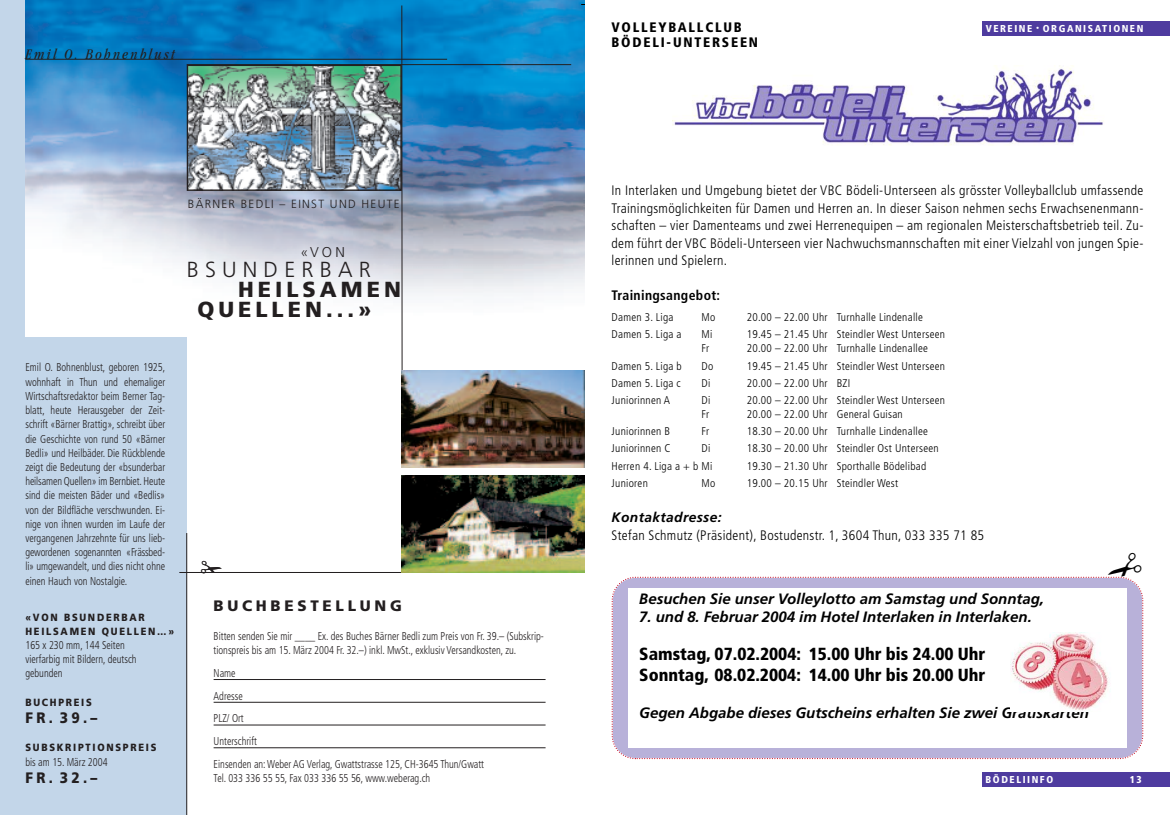
<style>
.page{position:relative;width:1170px;height:815px;background:#fff}
.page>*{position:absolute;margin:0;border:0;box-sizing:border-box;transform-origin:0 0}
.t1{font:900 21.75px/19.9px "Frutiger";letter-spacing:.185em;color:#231f20}
.t2{font:300 21.75px "Frutiger";letter-spacing:.285em;color:#231f20}
.t3{font:900 condensed 17.5px/21px "Frutiger";color:#000}
.t4{font:italic condensed 15.12px "Garamond";letter-spacing:.165em;color:#231f20;scale:.95 1}
.t5{font:900 15.12px "Frutiger";letter-spacing:.245em;color:#231f20}
.t6{font:900 15.12px "Frutiger";letter-spacing:.245em;color:#231f20;scale:.9 1}
.t7{font:italic 700 15px "Frutiger";color:#000}
.t8{font:300 14.25px "Frutiger";color:#231f20}
.t9{font:300 condensed 13.75px/17.5px "Frutiger";letter-spacing:.025em;color:#000;text-align:justify}
.t10{font:900 condensed 13.75px/15px "Frutiger LT Std";letter-spacing:.13em;color:#000}
.t11{font:700 condensed 13.75px "Frutiger";letter-spacing:.025em;color:#000}
.t12{font:italic 700 13.75px "Frutiger";letter-spacing:.03em;color:#000}
.t13{font:300 11.88px "Frutiger";letter-spacing:.11em;color:#231f20}
.t14{font:300 condensed 11.38px/14.2px "Frutiger";color:#231f20;scale:.9 1}
.t15{font:300 condensed 11.25px "Frutiger";letter-spacing:.025em;color:#000}
.t16{font:900 10.38px/14.2px "Frutiger";letter-spacing:.185em;color:#231f20;scale:.9 1}
.t17{font:900 condensed 10px "Frutiger";letter-spacing:.155em;color:#fff}
.s1{font-size:6.25px}
</style>
<div class="page">
<div style="left:981px;top:21px;width:188px;height:14px;background:#4e3b9f"></div>
<div style="left:981px;top:772px;width:188px;height:15px;background:#4e3b9f"></div>
<img style="left:672px;top:65px;width:432px;height:81px">
<svg style="left:611px;top:576px;width:532px;height:184px;background:#c3b7d8"></svg>
<div style="left:628px;top:588px;width:498px;height:160px;background:#fff"></div>
<img style="left:1010px;top:632px;width:99px;height:79px">
<img style="left:0;top:0;width:585px;height:815px">
<svg style="left:1103px;top:576px;width:39px;height:7px"></svg>
<svg style="left:201px;top:561px;width:21px;height:12px"></svg>
<h3 class="t4" style="left:25px;top:48px;width:159px">Emil O. Bohnenblust</h3>
<p class="t13" style="left:188px;top:199px;width:213px">BÄRNER BEDLI – EINST UND HEUTE</p>
<p class="t8" style="left:300px;top:246px;width:46px">«VON</p>
<h1 class="t2" style="left:187px;top:260px;width:186px">BSUNDERBAR</h1>
<h1 class="t1" style="left:197px;top:281px;width:205px;text-indent:41px">HEILSAMEN<br>QUELLEN...»</h1>
<p class="t14" style="left:25px;top:361px;width:157px;text-align:justify">Emil O. Bohnenblust, geboren 1925, wohnhaft in Thun und ehemaliger Wirtschaftsredaktor beim Berner Tag&shy;blatt, heute Herausgeber der Zeit&shy;schrift «Bärner Brattig», schreibt über die Geschichte von rund 50 «Bärner Bedli» und Heilbäder. Die Rückblende zeigt die Bedeutung der «bsunderbar heilsamen Quellen» im Bernbiet. Heute sind die meisten Bäder und «Bedlis» von der Bildfläche verschwunden. Ei&shy;nige von ihnen wurden im Laufe der vergangenen Jahrzehnte für uns lieb&shy;gewordenen sogenannten «Frässbed&shy;li» umgewandelt, und dies nicht ohne einen Hauch von Nostalgie.</p>
<p class="t16" style="left:25px;top:611px;width:167px">«VON BSUNDERBAR<br>HEILSAMEN QUELLEN…»</p>
<p class="t14" style="left:25px;top:639px;width:125px">165 x 230 mm, 144 Seiten vierfarbig mit Bildern, deutsch gebunden</p>
<p class="t16" style="left:25px;top:696px;width:75px">BUCHPREIS</p>
<h3 class="t6" style="left:25px;top:712px;width:81px">FR. 39.–</h3>
<p class="t16" style="left:25px;top:741px;width:147px">SUBSKRIPTIONSPREIS</p>
<p class="t14" style="left:25px;top:755px;width:93px">bis am 15. März 2004</p>
<h3 class="t6" style="left:25px;top:771px;width:81px">FR. 32.–</h3>
<h3 class="t5" style="left:213px;top:600px;width:190px">BUCHBESTELLUNG</h3>
<p class="t14" style="left:213px;top:630px;width:368px">Bitten senden Sie mir ____ Ex. des Buches Bärner Bedli zum Preis von Fr. 39.– (Subskrip&shy;tionspreis bis am 15. März 2004 Fr. 32.–) inkl. MwSt., exklusiv Versandkosten, zu.</p>
<p class="t14" style="left:213px;top:662px;width:302px;line-height:22.8px">Name<br>Adresse<br>PLZ/ Ort<br>Unterschrift<br>Einsenden an: Weber AG Verlag, Gwattstrasse 125, CH-3645 Thun/Gwatt</p>
<p class="t14" style="left:213px;top:772px;width:242px">Tel. 033 336 55 55, Fax 033 336 55 56, www.weberag.ch</p>
<p class="t10" style="left:611px;top:20px;width:148px">VOLLEYBALLCLUB<br>BÖDELI-UNTERSEEN</p>
<p class="t17" style="left:985px;top:24px;width:159px">VEREINE <span class="s1">•</span> ORGANISATIONEN</p>
<p class="t9" style="left:611px;top:183px;width:533px">In Interlaken und Umgebung bietet der VBC Bödeli-Unterseen als grösster Volleyballclub umfassende Trainingsmöglichkeiten für Damen und Herren an. In dieser Saison nehmen sechs Erwachsenenmann&shy;schaften – vier Damenteams und zwei Herrenequipen – am regionalen Meisterschaftsbetrieb teil. Zu&shy;dem führt der VBC Bödeli-Unterseen vier Nachwuchsmannschaften mit einer Vielzahl von jungen Spie&shy;lerinnen und Spielern.</p>
<p class="t11" style="left:611px;top:290px;width:110px">Trainingsangebot:</p>
<p class="t15" style="left:611px;top:313px;width:63px">Damen 3. Liga</p>
<p class="t15" style="left:701px;top:313px;width:15px">Mo</p>
<p class="t15" style="left:746px;top:313px;width:178px">20.00 – 22.00 Uhr Turnhalle Lindenalle</p>
<p class="t15" style="left:611px;top:330px;width:71px">Damen 5. Liga a</p>
<p class="t15" style="left:701px;top:330px;width:12px">Mi</p>
<p class="t15" style="left:746px;top:330px;width:200px">19.45 – 21.45 Uhr Steindler West Unterseen</p>
<p class="t15" style="left:701px;top:344px;width:9px">Fr</p>
<p class="t15" style="left:746px;top:344px;width:183px">20.00 – 22.00 Uhr Turnhalle Lindenallee</p>
<p class="t15" style="left:611px;top:361px;width:72px">Damen 5. Liga b</p>
<p class="t15" style="left:701px;top:361px;width:13px">Do</p>
<p class="t15" style="left:746px;top:361px;width:200px">19.45 – 21.45 Uhr Steindler West Unterseen</p>
<p class="t15" style="left:611px;top:378px;width:71px">Damen 5. Liga c</p>
<p class="t15" style="left:701px;top:378px;width:10px">Di</p>
<p class="t15" style="left:746px;top:378px;width:105px">20.00 – 22.00 Uhr BZI</p>
<p class="t15" style="left:611px;top:396px;width:60px">Juniorinnen A</p>
<p class="t15" style="left:701px;top:396px;width:10px">Di</p>
<p class="t15" style="left:746px;top:396px;width:200px">20.00 – 22.00 Uhr Steindler West Unterseen</p>
<p class="t15" style="left:701px;top:409px;width:9px">Fr</p>
<p class="t15" style="left:746px;top:409px;width:158px">20.00 – 22.00 Uhr General Guisan</p>
<p class="t15" style="left:611px;top:427px;width:60px">Juniorinnen B</p>
<p class="t15" style="left:701px;top:427px;width:9px">Fr</p>
<p class="t15" style="left:746px;top:427px;width:183px">18.30 – 20.00 Uhr Turnhalle Lindenallee</p>
<p class="t15" style="left:611px;top:444px;width:60px">Juniorinnen C</p>
<p class="t15" style="left:701px;top:444px;width:10px">Di</p>
<p class="t15" style="left:746px;top:444px;width:193px">18.30 – 20.00 Uhr Steindler Ost Unterseen</p>
<p class="t15" style="left:611px;top:461px;width:102px">Herren 4. Liga a + b Mi</p>
<p class="t15" style="left:746px;top:461px;width:181px">19.30 – 21.30 Uhr Sporthalle Bödelibad</p>
<p class="t15" style="left:611px;top:479px;width:38px">Junioren</p>
<p class="t15" style="left:701px;top:479px;width:15px">Mo</p>
<p class="t15" style="left:746px;top:479px;width:153px">19.00 – 20.15 Uhr Steindler West</p>
<p class="t12" style="left:611px;top:512px;width:112px">Kontaktadresse:</p>
<p class="t9" style="left:611px;top:527px;width:374px">Stefan Schmutz (Präsident), Bostudenstr. 1, 3604 Thun, 033 335 71 85</p>
<h3 class="t7" style="left:639px;top:593px;width:406px">Besuchen Sie unser Volleylotto am Samstag und Sonntag,</h3>
<h3 class="t7" style="left:639px;top:611px;width:394px">7. und 8. Februar 2004 im Hotel Interlaken in Interlaken.</h3>
<h2 class="t3" style="left:639px;top:645px;width:347px">Samstag, 07.02.2004: 15.00 Uhr bis 24.00 Uhr<br>Sonntag, 08.02.2004: 14.00 Uhr bis 20.00 Uhr</h2>
<h3 class="t7" style="left:639px;top:707px;width:451px">Gegen Abgabe dieses Gutscheins erhalten Sie zwei Gratiskarten</h3>
<p class="t17" style="left:985px;top:775px;width:69px">BÖDELIINFO</p>
<p class="t17" style="left:1129px;top:775px;width:13px">13</p>
</div>
